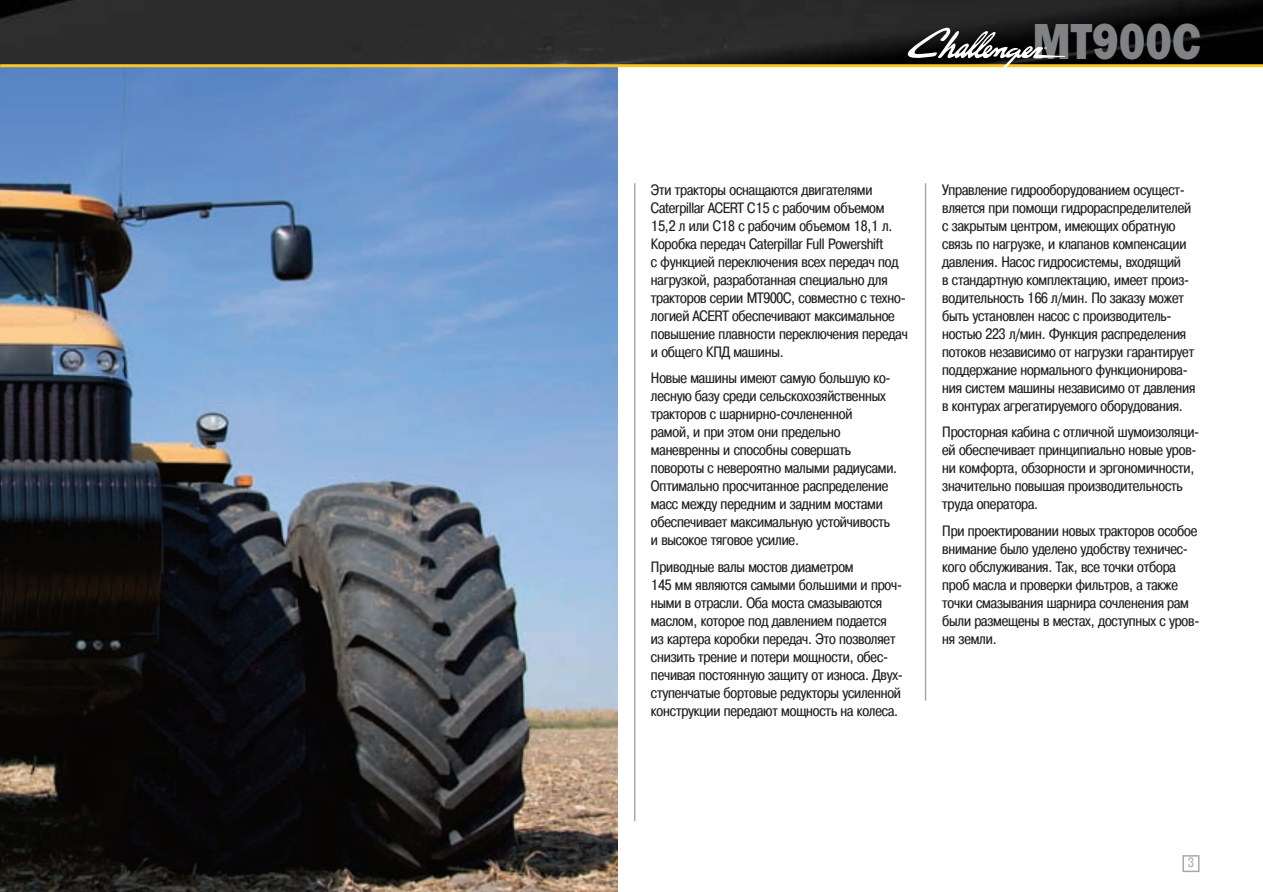
<style>
.page{position:relative;width:1263px;height:892px;background:#fff}
.page>*{position:absolute;margin:0;border:0;box-sizing:border-box;transform-origin:0 0}
.t1{font:51px "Franklin Gothic Heavy C";color:#808285;scale:.85 1}
.t2{font:15px/18px "Pragmatica Cond C";letter-spacing:-.01em;color:#231f20;scale:1.04 1}
.t3{font:13.5px "Pragmatica Cond C";color:#a8a9ad}
</style>
<div class="page">
<img style="left:0;top:67px;width:617px;height:825px">
<img style="left:0;top:0;width:1263px;height:64px">
<hr style="left:0;top:64px;width:1263px;height:3px;background:#fec422">
<div style="left:1182px;top:855px;width:17px;height:17px;border:2px solid #a8a9ad"></div>
<hr style="left:634px;top:183px;width:1px;height:638px;background:#a8a9ad">
<hr style="left:925px;top:183px;width:1px;height:518px;background:#a8a9ad">
<svg style="left:904px;top:23px;width:161px;height:45px"></svg>
<h1 class="t1" style="left:1032px;top:24px;width:200px">MT900C</h1>
<p class="t2" style="left:651px;top:182px;width:248px">Эти тракторы оснащаются двигателями Caterpillar ACERT C15 с рабочим объемом 15,2 л или C18 с рабочим объемом 18,1 л.<br>Коробка передач Caterpillar Full Powershift<br>с функцией переключения всех передач под нагрузкой, разработанная специально для тракторов серии MT900C, совместно с техно&shy;логией ACERT обеспечивают максимальное повышение плавности переключения передач и общего КПД машины.</p>
<p class="t2" style="left:651px;top:370px;width:238px">Новые машины имеют самую большую ко&shy;лесную базу среди сельскохозяйственных тракторов с шарнирно-сочлененной<br>рамой, и при этом они предельно маневренны и способны совершать повороты с невероятно малыми радиусами.<br>Оптимально просчитан ное распределение масс между передним и задним мостами обеспечивает максималь ную устойчивость и высокое тяговое усилие.</p>
<p class="t2" style="left:651px;top:559px;width:244px">Приводные валы мостов диаметром<br>145 мм являются самыми большими и проч&shy;ными в отрасли. Оба моста смазываются маслом, которое под давлением подается из картера коробки передач. Это позволяет снизить трение и потери мощности, обес&shy;печивая постоянную защиту от износа. Двух&shy;ступенчатые бортовые редукторы усиленной конструкции передают мощность на колеса.</p>
<p class="t2" style="left:942px;top:182px;width:245px">Управление гидрооборудованием осущест&shy;вляется при помощи гидрораспределителей с закрытым центром, имеющих обратную связь по нагрузке, и клапанов компенсации давления. Насос гидросистемы, входящий<br>в стандартную комплектацию, имеет произ&shy;водительность 166 л/мин. По заказу может быть установлен насос с производитель&shy;ностью 223 л/мин. Функция распределения потоков независимо от нагрузки гарантирует поддержание нормального функционирова&shy;ния систем машины независимо от давления в контурах агрегатируемого оборудования.</p>
<p class="t2" style="left:942px;top:424px;width:249px">Просторная кабина с отличной шумоизоляци&shy;ей обеспечивает принципиально новые уров&shy;ни комфорта, обзорности и эргономичности, значительно повышая производительность труда оператора.</p>
<p class="t2" style="left:942px;top:523px;width:249px">При проектировании новых тракторов особое внимание было уделено удобству техничес&shy;кого обслуживания. Так, все точки отбора проб масла и проверки фильтров, а также точки смазывания шарнира сочленения рам были размещены в местах, доступных с уров&shy;ня земли.</p>
<p class="t3" style="left:1188px;top:857px;width:7px">3</p>
</div>
